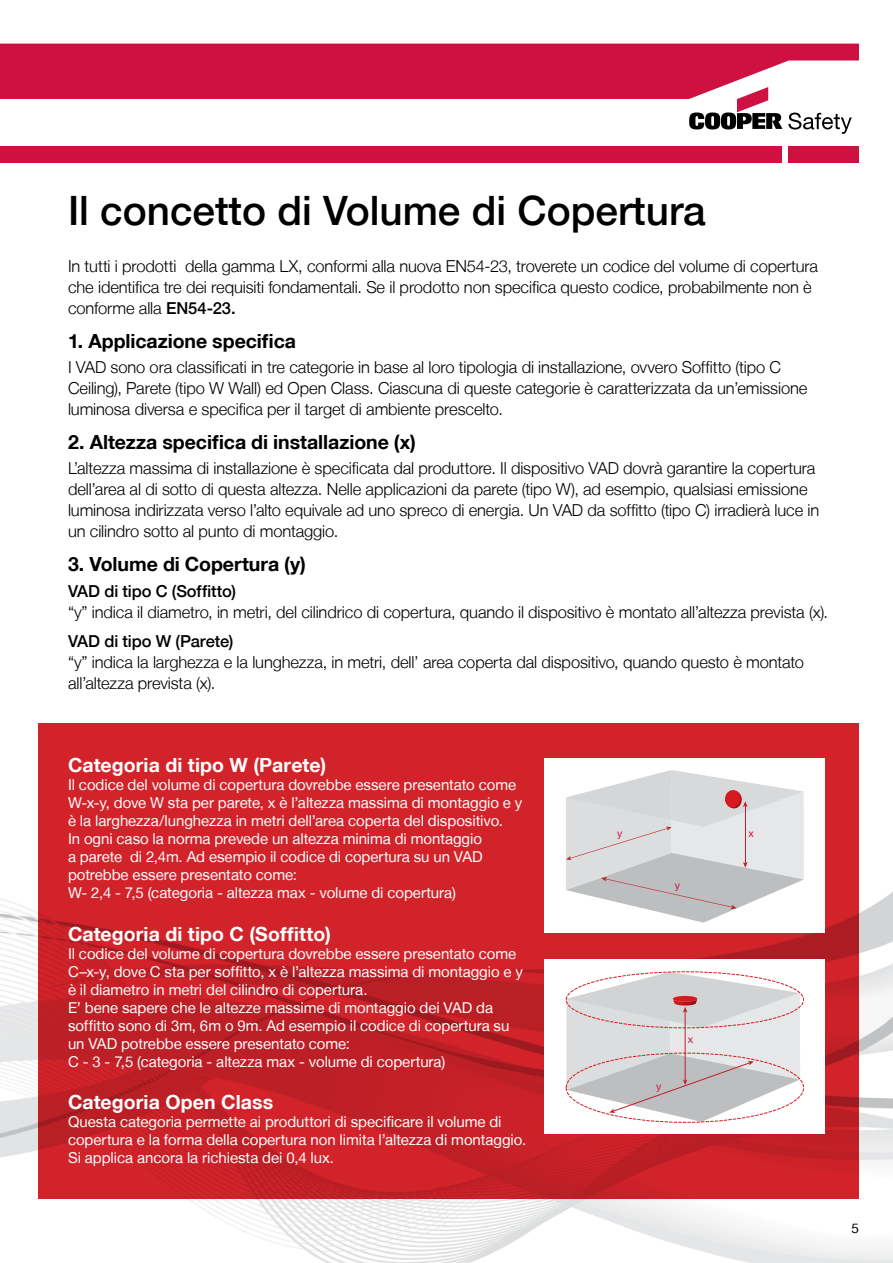
<style>
.page{position:relative;width:893px;height:1263px;background:#fff}
.page>*{position:absolute;margin:0;border:0;box-sizing:border-box;transform-origin:0 0}
.t1{font:500 40.5px "Helvetica Neue LT";color:#000}
.t2{font:700 19.5px "Helvetica Neue LT";color:#000}
.t3{font:700 19.5px "Helvetica Neue LT";letter-spacing:.005em;color:#fff}
.t4{font:300 16.5px/21px "Helvetica Neue LT";letter-spacing:-.005em;color:#000}
.t5{font:500 16.5px "Helvetica Neue LT";letter-spacing:-.01em;color:#000}
.t6{font:15px/18px "Helvetica Neue LT";letter-spacing:-.005em;color:#fff}
.t7{font:13.5px "Helvetica Neue LT";color:#000}
.t8{font:10.5px "Helvetica Neue LT";color:#ce1141}
.s1{font-weight:500}
</style>
<div class="page">
<svg style="left:689px;top:99px;width:93px;height:30px"></svg>
<svg style="left:788px;top:113px;width:64px;height:21px"></svg>
<div style="left:789px;top:146px;width:70px;height:17px;background:#ce1141"></div>
<div style="left:0;top:146px;width:781px;height:17px;background:#ce1141"></div>
<svg style="left:0;top:44px;width:859px;height:55px;background:#d22752"></svg>
<div style="left:38px;top:724px;width:821px;height:475px;background:#d2232a"></div>
<img style="left:0;top:880px;width:893px;height:383px">
<div style="left:545px;top:758px;width:280px;height:175px;background:#fff"></div>
<svg style="left:566px;top:770px;width:238px;height:153px"></svg>
<div style="left:545px;top:960px;width:280px;height:174px;background:#fff"></div>
<svg style="left:566px;top:971px;width:238px;height:151px"></svg>
<h1 class="t1" style="left:68px;top:186px;width:639px">Il concetto di Volume di Copertura</h1>
<p class="t4" style="left:68px;top:255px;width:752px">In tutti i prodotti della gamma LX, conformi alla nuova EN54-23, troverete un codice del volume di copertura che identifica tre dei requisiti fondamentali. Se il prodotto non specifica questo codice, probabilmente non è conforme alla <span class="s1">EN54-23.</span></p>
<p class="t2" style="left:68px;top:329px;width:230px">1. Applicazione specifica</p>
<p class="t4" style="left:68px;top:356px;width:741px">I VAD sono ora classificati in tre categorie in base al loro tipologia di installazione, ovvero Soffitto (tipo C<br>Ceiling), Parete (tipo W Wall) ed Open Class. Ciascuna di queste categorie è caratterizzata da un’emissione luminosa diversa e specifica per il target di ambiente prescelto.</p>
<p class="t2" style="left:68px;top:430px;width:349px">2. Altezza specifica di installazione (x)</p>
<p class="t4" style="left:68px;top:458px;width:753px">L’altezza massima di installazione è specificata dal produttore. Il dispositivo VAD dovrà garantire la copertura dell’area al di sotto di questa altezza. Nelle applicazioni da parete (tipo W), ad esempio, qualsiasi emissione luminosa indirizzata verso l’alto equivale ad uno spreco di energia. Un VAD da soffitto (tipo C) irradierà luce in un cilindro sotto al punto di montaggio.</p>
<p class="t2" style="left:68px;top:552px;width:239px">3. Volume di Copertura (y)</p>
<p class="t5" style="left:68px;top:581px;width:169px">VAD di tipo C (Soffitto)</p>
<p class="t4" style="left:68px;top:601px;width:762px">“y” indica il diametro, in metri, del cilindrico di copertura, quando il dispositivo è montato all’altezza prevista (x).</p>
<p class="t5" style="left:68px;top:631px;width:167px">VAD di tipo W (Parete)</p>
<p class="t4" style="left:68px;top:651px;width:737px">“y” indica la larghezza e la lunghezza, in metri, dell’ area coperta dal dispositivo, quando questo è montato all’altezza prevista (x).</p>
<p class="t3" style="left:68px;top:753px;width:260px">Categoria di tipo W (Parete)</p>
<p class="t6" style="left:68px;top:776px;width:456px">Il codice del volume di copertura dovrebbe essere presentato come W-x-y, dove W sta per parete, x è l’altezza massima di montaggio e y è la larghezza/lunghezza in metri dell’area coperta del dispositivo.<br>In ogni caso la norma prevede un altezza minima di montaggio<br>a parete di 2,4m. Ad esempio il codice di copertura su un VAD potrebbe essere presentato come:<br>W- 2,4 - 7,5 (categoria - altezza max - volume di copertura)</p>
<p class="t3" style="left:68px;top:921px;width:264px">Categoria di tipo C (Soffitto)</p>
<p class="t6" style="left:68px;top:944px;width:456px">Il codice del volume di copertura dovrebbe essere presentato come C–x-y, dove C sta per soffitto, x è l’altezza massima di montaggio e y è il diametro in metri del cilindro di copertura.<br>E’ bene sapere che le altezze massime di montaggio dei VAD da soffitto sono di 3m, 6m o 9m. Ad esempio il codice di copertura su un VAD potrebbe essere presentato come:<br>C - 3 - 7,5 (categoria - altezza max - volume di copertura)</p>
<p class="t3" style="left:68px;top:1090px;width:207px">Categoria Open Class</p>
<p class="t6" style="left:68px;top:1112px;width:460px">Questa categoria permette ai produttori di specificare il volume di copertura e la forma della copertura non limita l’altezza di montaggio.<br>Si applica ancora la richiesta dei 0,4 lux.</p>
<p class="t8" style="left:617px;top:827px;width:7px">y</p>
<p class="t8" style="left:675px;top:879px;width:7px">y</p>
<p class="t8" style="left:748px;top:827px;width:7px">x</p>
<p class="t8" style="left:656px;top:1080px;width:7px">y</p>
<p class="t8" style="left:688px;top:1033px;width:7px">x</p>
<p class="t7" style="left:851px;top:1220px;width:9px">5</p>
</div>
